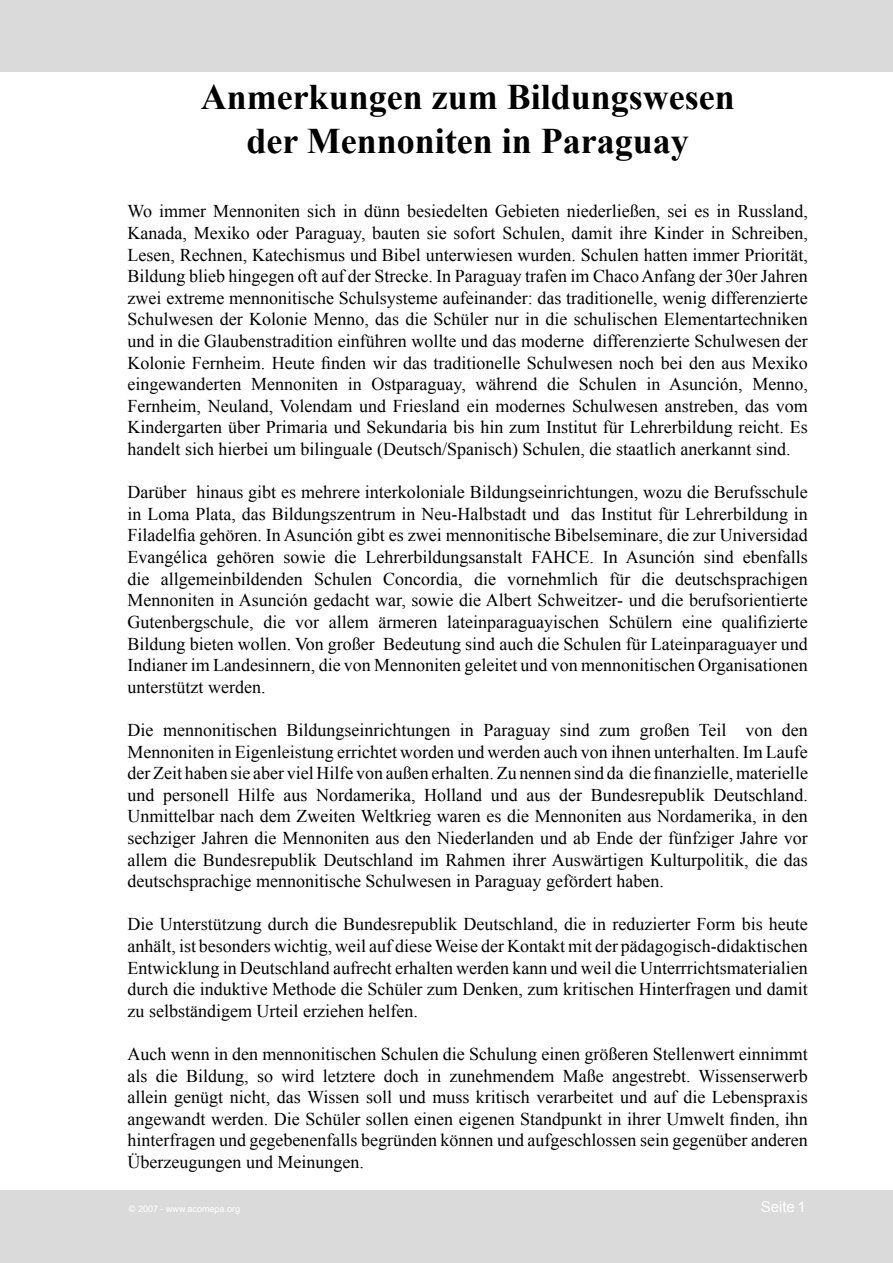
<style>
.page{position:relative;width:893px;height:1263px;background:#fff}
.page>*{position:absolute;margin:0;border:0;box-sizing:border-box;transform-origin:0 0}
.Título_1{font:700 36px "Times New Roman";color:#000}
.t1{font:18px/21.6px "Times New Roman";color:#000;text-align:justify}
.t2{font:15px "Arial";color:#fff}
.t3{font:9px "Arial";color:#fff}
</style>
<div class="page">
<div style="left:0;top:1190px;width:893px;height:73px;background:#dadada"></div>
<div style="left:0;top:0;width:893px;height:72px;background:#dadada"></div>
<p class="Título_1" style="left:201px;top:72px;width:536px">Anmerkungen zum Bildungswesen</p>
<p class="Título_1" style="left:247px;top:116px;width:444px">der Mennoniten in Paraguay</p>
<p class="t1" style="left:128px;top:200px;width:682px">Wo immer Mennoniten sich in dünn besiedelten Gebieten niederließen, sei es in Russland, Kanada, Mexiko oder Paraguay, bauten sie sofort Schulen, damit ihre Kinder in Schreiben, Lesen, Rechnen, Katechismus und Bibel unterwiesen wurden. Schulen hatten immer Priorität, Bildung blieb hingegen oft auf der Strecke. In Paraguay trafen im Chaco Anfang der 30er Jahren zwei extreme mennonitische Schulsysteme aufeinander: das traditionelle, wenig differenzierte Schulwesen der Kolonie Menno, das die Schüler nur in die schulischen Elementartechniken und in die Glaubenstradition einführen wollte und das moderne differenzierte Schulwesen der Kolonie Fernheim. Heute finden wir das traditionelle Schulwesen noch bei den aus Mexiko eingewanderten Mennoniten in Ostparaguay, während die Schulen in Asunción, Menno, Fernheim, Neuland, Volendam und Friesland ein modernes Schulwesen anstreben, das vom Kindergarten über Primaria und Sekundaria bis hin zum Institut für Lehrerbildung reicht. Es handelt sich hierbei um bilinguale (Deutsch/Spanisch) Schulen, die staatlich anerkannt sind.</p>
<p class="t1" style="left:128px;top:481px;width:682px">Darüber hinaus gibt es mehrere interkoloniale Bildungseinrichtungen, wozu die Berufsschule in Loma Plata, das Bildungszentrum in Neu-Halbstadt und das Institut für Lehrerbildung in Filadelfia gehören. In Asunción gibt es zwei mennonitische Bibelseminare, die zur Universidad Evangélica gehören sowie die Lehrerbildungsanstalt FAHCE. In Asunción sind ebenfalls die allgemeinbildenden Schulen Concordia, die vornehmlich für die deutschsprachigen Mennoniten in Asunción gedacht war, sowie die Albert Schweitzer- und die berufsorientierte Gutenbergschule, die vor allem ärmeren lateinparaguayischen Schülern eine qualifizierte Bildung bieten wollen. Von großer Bedeutung sind auch die Schulen für Lateinparaguayer und Indianer im Landesinnern, die von Mennoniten geleitet und von mennonitischen Organisationen unterstützt werden.</p>
<p class="t1" style="left:128px;top:719px;width:682px">Die mennonitischen Bildungseinrichtungen in Paraguay sind zum großen Teil von den Mennoniten in Eigenleistung errichtet worden und werden auch von ihnen unterhalten. Im Laufe der Zeit haben sie aber viel Hilfe von außen erhalten. Zu nennen sind da die finanzielle, materielle und personell Hilfe aus Nordamerika, Holland und aus der Bundesrepublik Deutschland.<br>Unmittelbar nach dem Zweiten Weltkrieg waren es die Mennoniten aus Nordamerika, in den sechziger Jahren die Mennoniten aus den Niederlanden und ab Ende der fünfziger Jahre vor allem die Bundesrepublik Deutschland im Rahmen ihrer Auswärtigen Kulturpolitik, die das deutschsprachige mennonitische Schulwesen in Paraguay gefördert haben.</p>
<p class="t1" style="left:128px;top:913px;width:682px">Die Unterstützung durch die Bundesrepublik Deutschland, die in reduzierter Form bis heute anhält, ist besonders wichtig, weil auf diese Weise der Kontakt mit der pädagogisch-didaktischen Entwicklung in Deutschland aufrecht erhalten werden kann und weil die Unterrrichtsmaterialien durch die induktive Methode die Schüler zum Denken, zum kritischen Hinterfragen und damit zu selbständigem Urteil erziehen helfen.</p>
<p class="t1" style="left:128px;top:1043px;width:682px">Auch wenn in den mennonitischen Schulen die Schulung einen größeren Stellenwert einnimmt als die Bildung, so wird letztere doch in zunehmendem Maße angestrebt. Wissenserwerb allein genügt nicht, das Wissen soll und muss kritisch verarbeitet und auf die Lebenspraxis angewandt werden. Die Schüler sollen einen eigenen Standpunkt in ihrer Umwelt finden, ihn hinterfragen und gegebenenfalls begründen können und aufgeschlossen sein gegenüber anderen Überzeugungen und Meinungen.</p>
<p class="t3" style="left:129px;top:1203px;width:113px">© 2007 - www.acomepa.org</p>
<p class="t2" style="left:761px;top:1197px;width:47px">Seite 1</p>
</div>
